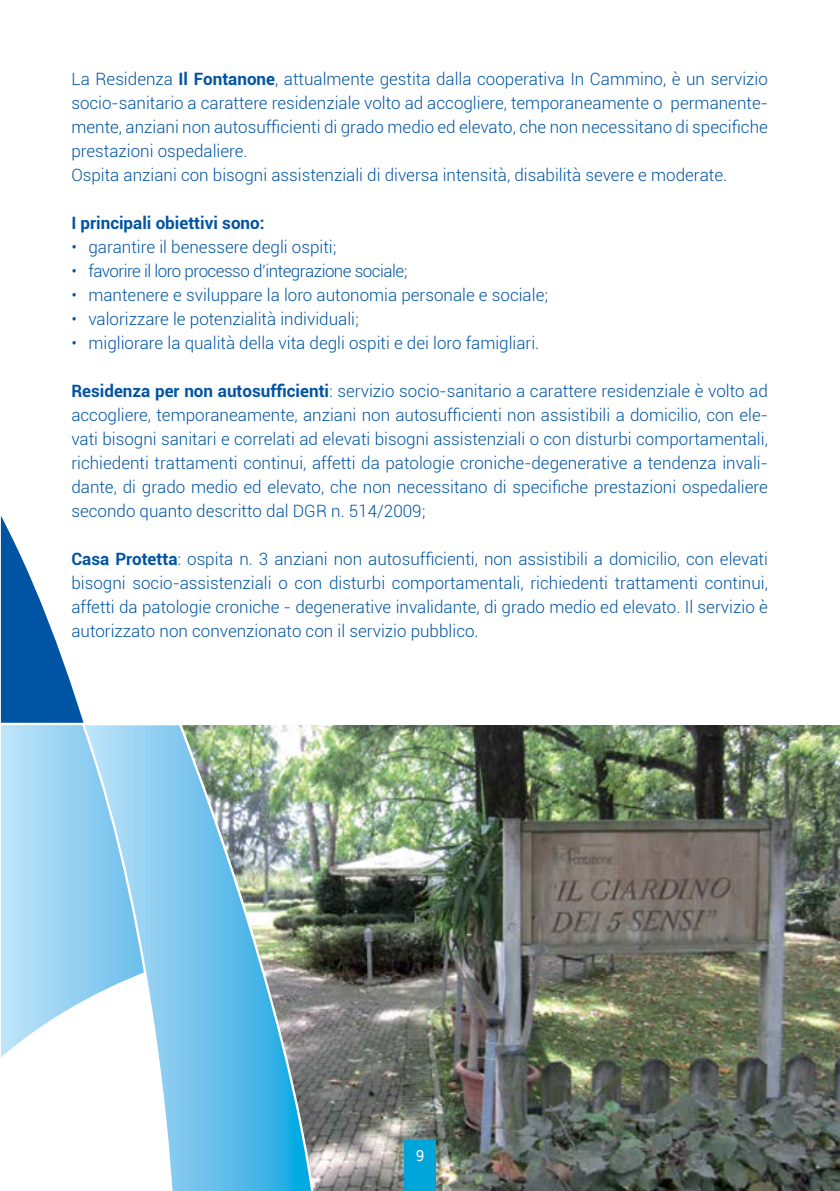
<style>
.page{position:relative;width:840px;height:1191px;background:#fff}
.page>*{position:absolute;margin:0;border:0;box-sizing:border-box;transform-origin:0 0}
.t1{font:300 17px/24px "Roboto";color:#0054a4;text-align:justify}
.t2{font:300 17px "Roboto";letter-spacing:-.03em;color:#0054a4}
.t3{font:700 17px "Roboto";color:#0054a4}
.t4{font:16px "Casper";color:#fff}
.s1{font-weight:700}
</style>
<div class="page">
<img style="left:317px;top:726px;width:522px;height:465px">
<div style="left:404px;top:1140px;width:31px;height:51px;background:#00a5da"></div>
<svg style="left:0;top:516px;width:83px;height:205px"></svg>
<svg style="left:0;top:721px;width:80px;height:336px;background:#b2ddf6"></svg>
<img style="left:80px;top:721px;width:237px;height:470px">
<p class="t1" style="left:71px;top:66px;width:697px;text-align:left">La Residenza <span class="s1">Il Fontanone</span>, attualmente gestita dalla cooperativa In Cammino, è un servizio socio-sanitario a carattere residenziale volto ad accogliere, temporaneamente o permanente&shy;mente, anziani non autosufficienti di grado medio ed elevato, che non necessitano di specifiche prestazioni ospedaliere.<br>Ospita anziani con bisogni assistenziali di diversa intensità, disabilità severe e moderate.</p>
<p class="t3" style="left:71px;top:211px;width:195px">I principali obiettivi sono:</p>
<p class="t1" style="left:71px;top:234px;width:266px">• garantire il benessere degli ospiti;</p>
<p class="t2" style="left:71px;top:259px;width:337px">• favorire il loro processo d’integrazione sociale;</p>
<p class="t1" style="left:71px;top:282px;width:478px">• mantenere e sviluppare la loro autonomia personale e sociale;</p>
<p class="t1" style="left:71px;top:306px;width:289px">• valorizzare le potenzialità individuali;</p>
<p class="t1" style="left:71px;top:330px;width:469px">• migliorare la qualità della vita degli ospiti e dei loro famigliari.</p>
<p class="t1" style="left:71px;top:378px;width:697px"><span class="s1">Residenza per non autosufficienti</span>: servizio socio-sanitario a carattere residenziale è volto ad accogliere, temporaneamente, anziani non autosufficienti non assistibili a domicilio, con ele&shy;vati bisogni sanitari e correlati ad elevati bisogni assistenziali o con disturbi comportamentali, richiedenti trattamenti continui, affetti da patologie croniche-degenerative a tendenza invali&shy;dante, di grado medio ed elevato, che non necessitano di specifiche prestazioni ospedaliere secondo quanto descritto dal DGR n. 514/2009;</p>
<p class="t1" style="left:71px;top:546px;width:697px"><span class="s1">Casa Protetta</span>: ospita n. 3 anziani non autosufficienti, non assistibili a domicilio, con elevati bisogni socio-assistenziali o con disturbi comportamentali, richiedenti trattamenti continui, affetti da patologie croniche - degenerative invalidante, di grado medio ed elevato. Il servizio è autorizzato non convenzionato con il servizio pubblico.</p>
<p class="t4" style="left:416px;top:1146px;width:9px">9</p>
</div>
